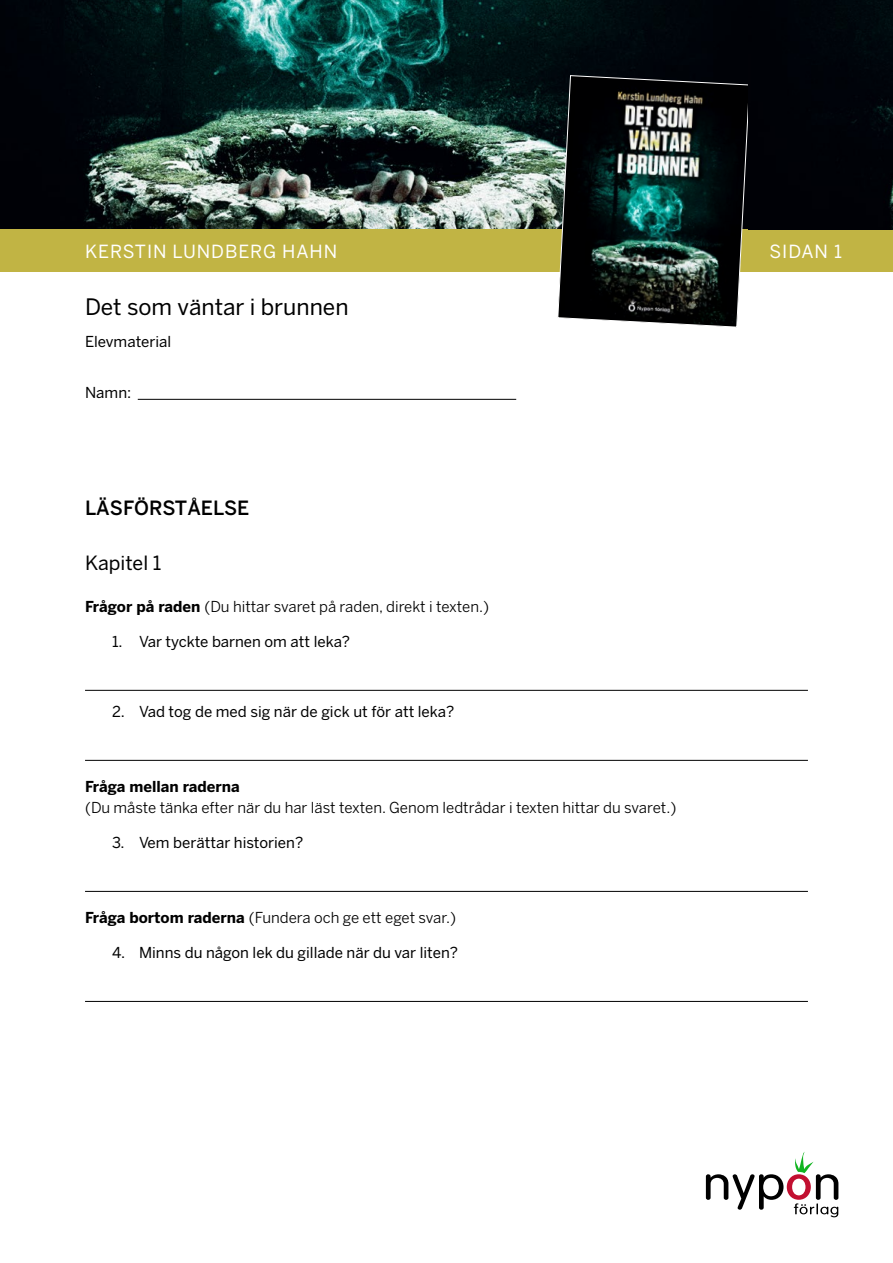
<style>
.page{position:relative;width:893px;height:1263px;background:#fff}
.page>*{position:absolute;margin:0;border:0;box-sizing:border-box;transform-origin:0 0}
.t1{font:22.5px "Benton Sans";color:#000}
.t2{font:500 19.5px "Benton Sans";color:#000}
.t3{font:19.5px "Benton Sans";color:#000}
.t4{font:18px "Benton Sans";letter-spacing:.05em;color:#fff}
.t5{font:15px "Benton Sans";color:#000}
.t6{font:15px "Benton Sans";color:#000}
.t7{font:700 15px "Benton Sans";color:#000}
.s1{font-weight:700}
</style>
<div class="page">
<img style="left:0;top:0;width:893px;height:230px">
<svg style="left:706px;top:1152px;width:132px;height:65px"></svg>
<div style="left:0;top:230px;width:893px;height:42px;background:#c1b444"></div>
<img style="left:557px;top:75px;width:193px;height:253px">
<hr style="left:138px;top:399px;width:378px;height:1px;background:#000">
<hr style="left:85px;top:690px;width:723px;height:1px;background:#000">
<hr style="left:85px;top:760px;width:723px;height:1px;background:#000">
<hr style="left:85px;top:891px;width:723px;height:1px;background:#000">
<hr style="left:85px;top:1001px;width:723px;height:1px;background:#000">
<p class="t4" style="left:85px;top:241px;width:254px">KERSTIN LUNDBERG HAHN</p>
<p class="t4" style="left:769px;top:241px;width:74px">SIDAN 1</p>
<h1 class="t1" style="left:85px;top:294px;width:265px">Det som väntar i brunnen</h1>
<p class="t6" style="left:85px;top:333px;width:88px">Elevmaterial</p>
<p class="t6" style="left:85px;top:384px;width:48px">Namn:</p>
<h2 class="t2" style="left:85px;top:497px;width:166px">LÄSFÖRSTÅELSE</h2>
<h2 class="t3" style="left:85px;top:552px;width:78px">Kapitel 1</h2>
<p class="t5" style="left:85px;top:598px;width:406px"><span class="s1">Frågor på raden</span> (Du hittar svaret på raden, direkt i texten.)</p>
<p class="t6" style="left:112px;top:633px;width:240px">1. Var tyckte barnen om att leka?</p>
<p class="t6" style="left:112px;top:703px;width:344px">2. Vad tog de med sig när de gick ut för att leka?</p>
<p class="t7" style="left:85px;top:778px;width:156px">Fråga mellan raderna</p>
<p class="t5" style="left:85px;top:799px;width:593px">(Du måste tänka efter när du har läst texten. Genom ledtrådar i texten hittar du svaret.)</p>
<p class="t6" style="left:112px;top:834px;width:193px">3. Vem berättar historien?</p>
<p class="t5" style="left:85px;top:909px;width:373px"><span class="s1">Fråga bortom raderna</span> (Fundera och ge ett eget svar.)</p>
<p class="t6" style="left:112px;top:944px;width:348px">4. Minns du någon lek du gillade när du var liten?</p>
</div>
